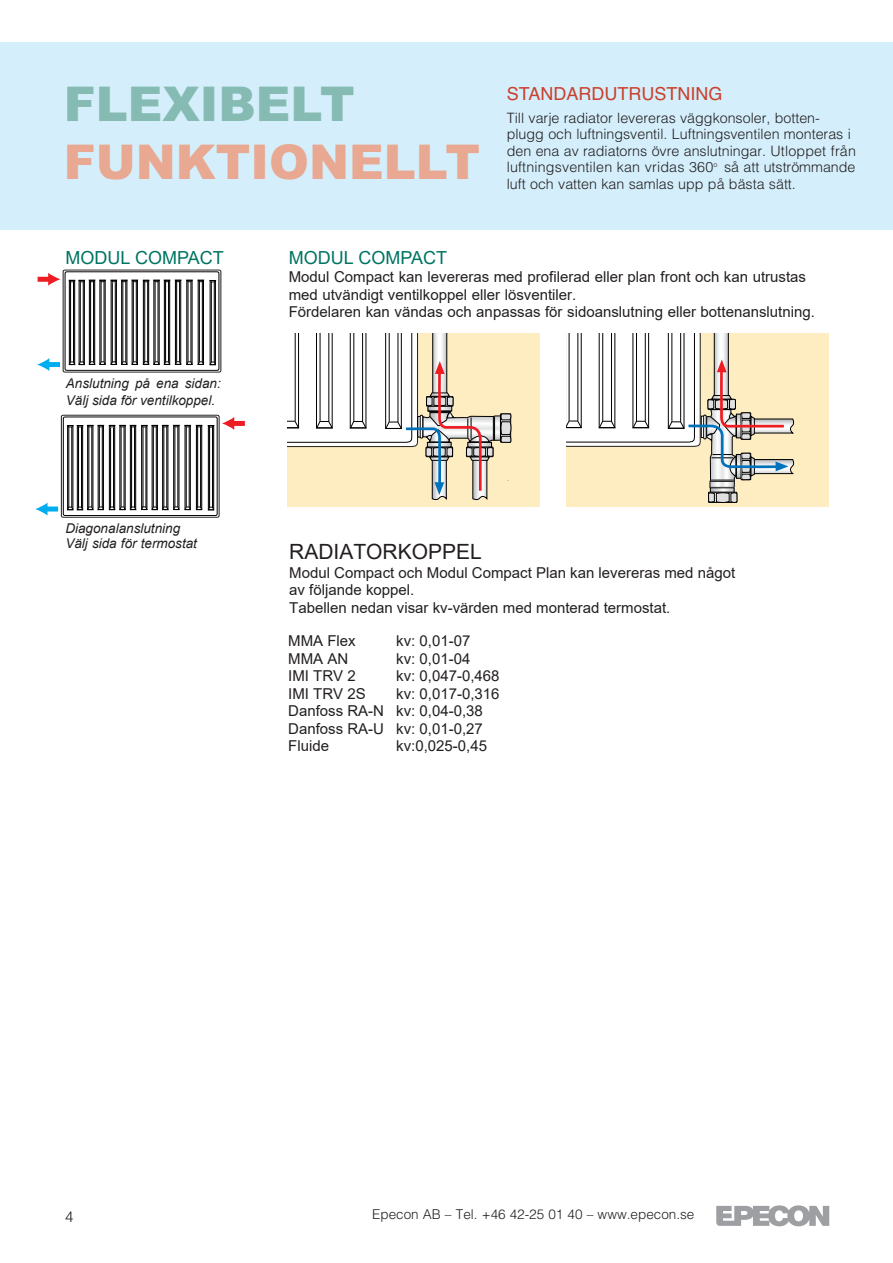
<style>
.page{position:relative;width:893px;height:1263px;background:#fff}
.page>*{position:absolute;margin:0;border:0;box-sizing:border-box;transform-origin:0 0}
.t1{font:900 48px "Arial";color:#e8a891}
.t2{font:900 48px "Arial";color:#86bbb3}
.t3{font:21px "Arial";color:#231f20}
.t4{font:18px "Arial";color:#007563}
.t5{font:18px "Helvetica";color:#ca402c}
.t6{font:15px/17.4px "Arial";color:#231f20}
.t7{font:300 15px "Helvetica";color:#231f20}
.t8{font:300 14.25px/16.5px "Helvetica";color:#231f20}
.t9{font:italic 13.5px/16.8px "Arial";color:#231f20}
.t10{font:300 13.5px "Helvetica";color:#231f20}
</style>
<div class="page">
<div style="left:0;top:43px;width:893px;height:187px;background:#d4effb"></div>
<svg style="left:48px;top:273px;width:12px;height:13px"></svg>
<div style="left:40px;top:277px;width:10px;height:5px;background:#ee1d23"></div>
<svg style="left:37px;top:358px;width:12px;height:13px"></svg>
<div style="left:48px;top:362px;width:9px;height:5px;background:#00aeef"></div>
<svg style="left:63px;top:270px;width:158px;height:102px"></svg>
<div style="left:63px;top:270px;width:158px;height:102px;border:1px solid #231f20;border-radius:3px"></div>
<div style="left:65px;top:272px;width:154px;height:98px;border:1px solid #000;border-radius:2px"></div>
<div style="left:79px;top:280px;width:6px;height:85px;border:1px solid #000"></div>
<hr style="left:83px;top:282px;width:1px;height:80px;background:#000">
<div style="left:69px;top:280px;width:6px;height:85px;border:1px solid #000"></div>
<hr style="left:73px;top:282px;width:1px;height:80px;background:#000">
<div style="left:210px;top:280px;width:6px;height:85px;border:1px solid #000"></div>
<hr style="left:214px;top:282px;width:1px;height:80px;background:#000">
<div style="left:89px;top:280px;width:6px;height:85px;border:1px solid #000"></div>
<hr style="left:93px;top:282px;width:1px;height:80px;background:#000">
<hr style="left:104px;top:282px;width:1px;height:80px;background:#000">
<div style="left:111px;top:280px;width:6px;height:85px;border:1px solid #000"></div>
<hr style="left:115px;top:282px;width:1px;height:80px;background:#000">
<hr style="left:123px;top:282px;width:1px;height:80px;background:#000">
<div style="left:121px;top:280px;width:6px;height:85px;border:1px solid #000"></div>
<hr style="left:126px;top:282px;width:1px;height:80px;background:#000">
<div style="left:132px;top:280px;width:6px;height:85px;border:1px solid #000"></div>
<hr style="left:136px;top:282px;width:1px;height:80px;background:#000">
<div style="left:143px;top:280px;width:6px;height:85px;border:1px solid #000"></div>
<hr style="left:147px;top:282px;width:1px;height:80px;background:#000">
<hr style="left:158px;top:282px;width:1px;height:80px;background:#000">
<div style="left:164px;top:280px;width:6px;height:85px;border:1px solid #000"></div>
<hr style="left:168px;top:282px;width:1px;height:80px;background:#000">
<div style="left:175px;top:280px;width:6px;height:85px;border:1px solid #000"></div>
<hr style="left:179px;top:281px;width:1px;height:81px;background:#000">
<hr style="left:191px;top:282px;width:1px;height:80px;background:#000">
<svg style="left:69px;top:361px;width:133px;height:4px"></svg>
<svg style="left:69px;top:280px;width:129px;height:2px"></svg>
<div style="left:198px;top:280px;width:6px;height:85px;border:1px solid #000"></div>
<hr style="left:202px;top:282px;width:1px;height:80px;background:#000">
<svg style="left:35px;top:503px;width:13px;height:12px"></svg>
<div style="left:46px;top:506px;width:9px;height:6px;background:#00aeef"></div>
<svg style="left:222px;top:417px;width:12px;height:13px"></svg>
<div style="left:233px;top:421px;width:9px;height:5px;background:#ee1d23"></div>
<svg style="left:61px;top:415px;width:158px;height:102px"></svg>
<div style="left:61px;top:415px;width:158px;height:102px;border:1px solid #231f20;border-radius:3px"></div>
<div style="left:63px;top:417px;width:154px;height:99px;border:1px solid #000;border-radius:2px"></div>
<div style="left:77px;top:425px;width:6px;height:85px;border:1px solid #000"></div>
<hr style="left:81px;top:427px;width:1px;height:80px;background:#000">
<hr style="left:69px;top:427px;width:1px;height:80px;background:#000">
<div style="left:67px;top:425px;width:6px;height:85px;border:1px solid #000"></div>
<hr style="left:72px;top:427px;width:1px;height:80px;background:#000">
<div style="left:208px;top:425px;width:6px;height:85px;border:1px solid #000"></div>
<hr style="left:212px;top:427px;width:1px;height:80px;background:#000">
<hr style="left:89px;top:427px;width:1px;height:80px;background:#000">
<div style="left:87px;top:425px;width:6px;height:85px;border:1px solid #000"></div>
<hr style="left:92px;top:427px;width:1px;height:80px;background:#000">
<div style="left:98px;top:425px;width:6px;height:85px;border:1px solid #000"></div>
<hr style="left:102px;top:427px;width:1px;height:80px;background:#000">
<div style="left:109px;top:425px;width:6px;height:85px;border:1px solid #000"></div>
<hr style="left:113px;top:427px;width:1px;height:80px;background:#000">
<hr style="left:124px;top:427px;width:1px;height:80px;background:#000">
<div style="left:130px;top:425px;width:6px;height:85px;border:1px solid #000"></div>
<hr style="left:134px;top:427px;width:1px;height:80px;background:#000">
<hr style="left:143px;top:427px;width:1px;height:80px;background:#000">
<div style="left:141px;top:425px;width:6px;height:85px;border:1px solid #000"></div>
<hr style="left:146px;top:427px;width:1px;height:80px;background:#000">
<div style="left:152px;top:425px;width:6px;height:85px;border:1px solid #000"></div>
<hr style="left:156px;top:427px;width:1px;height:80px;background:#000">
<hr style="left:164px;top:427px;width:1px;height:80px;background:#000">
<div style="left:162px;top:425px;width:6px;height:85px;border:1px solid #000"></div>
<hr style="left:167px;top:427px;width:1px;height:80px;background:#000">
<svg style="left:67px;top:506px;width:110px;height:4px"></svg>
<hr style="left:178px;top:427px;width:1px;height:80px;background:#000">
<hr style="left:189px;top:427px;width:1px;height:80px;background:#000">
<svg style="left:185px;top:507px;width:15px;height:3px"></svg>
<svg style="left:67px;top:425px;width:129px;height:2px"></svg>
<div style="left:196px;top:425px;width:6px;height:85px;border:1px solid #000"></div>
<hr style="left:200px;top:427px;width:1px;height:80px;background:#000">
<div style="left:287px;top:333px;width:253px;height:174px;background:#feedc0"></div>
<svg style="left:287px;top:333px;width:224px;height:168px"></svg>
<div style="left:566px;top:333px;width:263px;height:174px;background:#feedc0"></div>
<svg style="left:566px;top:333px;width:228px;height:170px"></svg>
<svg style="left:716px;top:1205px;width:113px;height:21px"></svg>
<h1 class="t2" style="left:64px;top:76px;width:292px">FLEXIBELT</h1>
<h1 class="t1" style="left:64px;top:134px;width:418px">FUNKTIONELLT</h1>
<p class="t5" style="left:507px;top:83px;width:217px">STANDARDUTRUSTNING</p>
<p class="t8" style="left:507px;top:108px;width:351px">Till varje radiator levereras väggkonsoler, botten&shy;plugg och luftningsventil. Luftningsventilen monteras i den ena av radiatorns övre anslutningar. Utloppet från luftningsventilen kan vridas 360<sup>o</sup> så att utströmmande luft och vatten kan samlas upp på bästa sätt.</p>
<p class="t4" style="left:65px;top:245px;width:160px">MODUL COMPACT</p>
<p class="t9" style="left:66px;top:375px;width:156px">Anslutning på ena sidan:<br>Välj sida för ventilkoppel.</p>
<p class="t9" style="left:65px;top:520px;width:133px;line-height:15.8px">Diagonalanslutning<br>Välj sida för termostat</p>
<p class="t4" style="left:289px;top:245px;width:160px">MODUL COMPACT</p>
<p class="t6" style="left:289px;top:268px;width:528px">Modul Compact kan levereras med profilerad eller plan front och kan utrustas med utvändigt ventilkoppel eller lösventiler.<br>Fördelaren kan vändas och anpassas för sidoanslutning eller bottenanslutning.</p>
<h2 class="t3" style="left:289px;top:537px;width:194px">RADIATORKOPPEL</h2>
<p class="t6" style="left:289px;top:564px;width:448px">Modul Compact och Modul Compact Plan kan levereras med något av följande koppel.<br>Tabellen nedan visar kv-värden med monterad termostat.</p>
<p class="t6" style="left:288px;top:632px;width:69px">MMA Flex</p>
<p class="t6" style="left:396px;top:632px;width:76px">kv: 0,01-07</p>
<p class="t6" style="left:288px;top:650px;width:61px">MMA AN</p>
<p class="t6" style="left:396px;top:650px;width:76px">kv: 0,01-04</p>
<p class="t6" style="left:288px;top:667px;width:69px">IMI TRV 2</p>
<p class="t6" style="left:396px;top:667px;width:105px">kv: 0,047-0,468</p>
<p class="t6" style="left:288px;top:685px;width:79px">IMI TRV 2S</p>
<p class="t6" style="left:288px;top:685px;width:213px;text-indent:108px">kv: 0,017-0,316<br>Danfoss RA-N kv: 0,04-0,38<br>Danfoss RA-U kv: 0,01-0,27<br>Fluide</p>
<p class="t6" style="left:396px;top:737px;width:92px">kv:0,025-0,45</p>
<p class="t7" style="left:65px;top:1203px;width:10px">4</p>
<p class="t10" style="left:372px;top:1202px;width:324px">Epecon AB – Tel. +46 42-25 01 40 – www.epecon.se</p>
</div>
